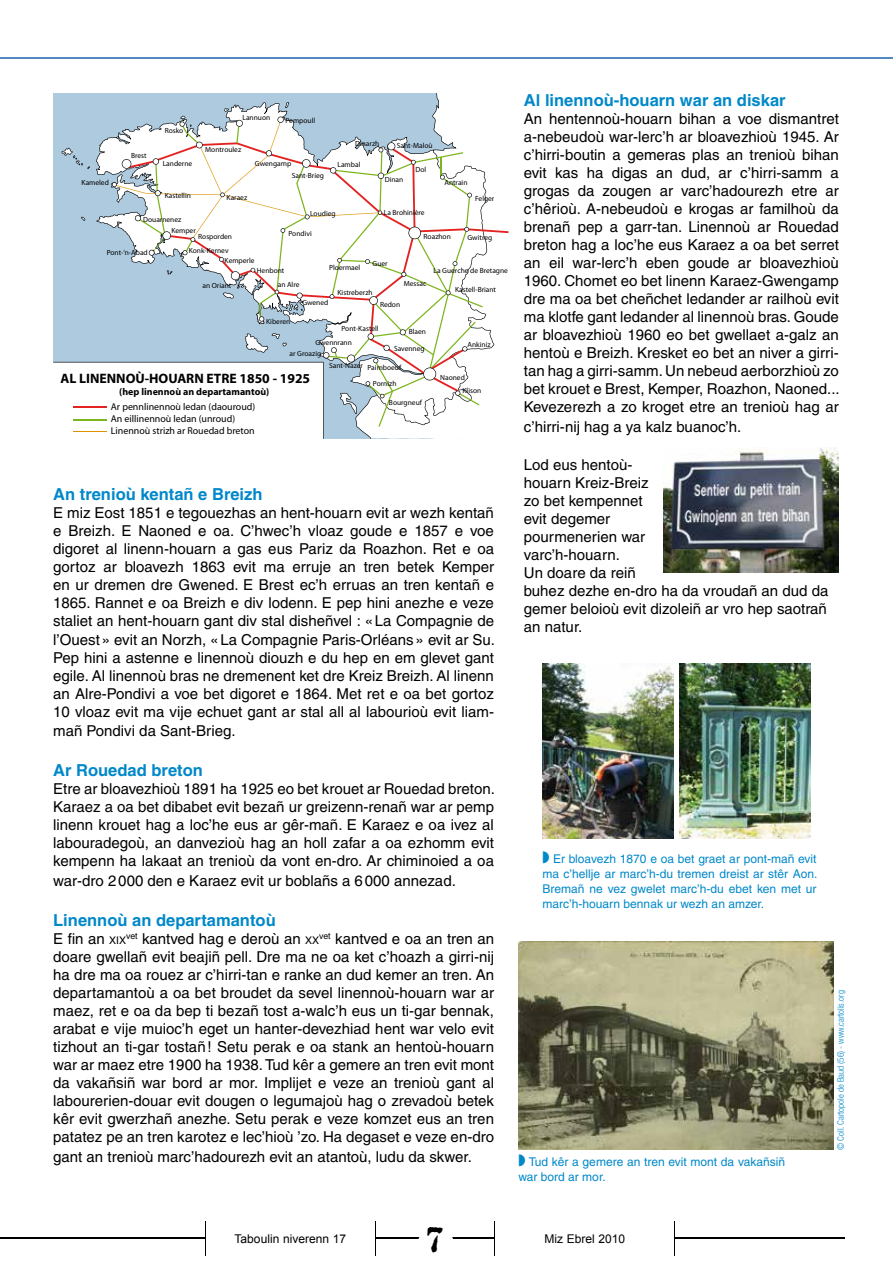
<style>
.page{position:relative;width:893px;height:1263px;background:#fff}
.page>*{position:absolute;margin:0;border:0;box-sizing:border-box;transform-origin:0 0}
.t1{font:33px "Attic";color:#000}
.t2{font:700 16.5px "Helvetica";color:#0088c9}
.t3{font:15px/18px "Helvetica";color:#000;text-align:justify}
.t4{font:700 13.65px "Myriad";color:#000}
.t5{font:12px/15px "Helvetica";color:#0088c9;text-align:justify}
.t6{font:12px "Arial";color:#000}
.t7{font:9.9px/12px "Myriad";color:#000}
.t8{font:700 9.9px "Myriad";color:#000}
.t9{font:300 condensed 9px "Helvetica Neue";color:#0088c9}
.t10{font:7.5px/13.4px "Myriad";color:#000}
.s1{font-size:10.5px}
</style>
<div class="page">
<hr style="left:0;top:57px;width:893px;height:2px;background:#5389c2">
<img style="left:518px;top:942px;width:315px;height:207px">
<img style="left:663px;top:447px;width:175px;height:126px">
<img style="left:543px;top:663px;width:131px;height:175px">
<img style="left:680px;top:663px;width:131px;height:175px">
<svg style="left:53px;top:93px;width:455px;height:346px"></svg>
<hr style="left:73px;top:406px;width:33px;height:2px;background:#e32222">
<hr style="left:73px;top:420px;width:33px;height:1px;background:#7cb51d">
<hr style="left:73px;top:431px;width:33px;height:1px;background:#dd9301">
<hr style="left:0;top:1237px;width:844px;height:2px;background:#000">
<div style="left:205px;top:1221px;width:171px;height:34px;background:#fff"></div>
<div style="left:495px;top:1221px;width:180px;height:34px;background:#fff"></div>
<hr style="left:375px;top:1221px;width:1px;height:34px;background:#000">
<hr style="left:494px;top:1221px;width:1px;height:34px;background:#000">
<hr style="left:205px;top:1221px;width:1px;height:34px;background:#000">
<hr style="left:674px;top:1221px;width:1px;height:34px;background:#000">
<div style="left:419px;top:1234px;width:34px;height:9px;background:#fff;border-radius:50%"></div>
<p class="t10" style="left:82px;top:176px;width:29px">Kameled</p>
<p class="t10" style="left:131px;top:149px;width:17px">Brest</p>
<p class="t10" style="left:165px;top:124px;width:20px">Rosko</p>
<p class="t10" style="left:163px;top:158px;width:31px">Landerne</p>
<p class="t10" style="left:242px;top:111px;width:29px">Lannuon</p>
<p class="t10" style="left:205px;top:143px;width:37px">Montroulez</p>
<p class="t10" style="left:285px;top:114px;width:31px">Pempoull</p>
<p class="t10" style="left:255px;top:158px;width:38px">Gwengamp</p>
<p class="t10" style="left:292px;top:169px;width:34px">Sant-Brieg</p>
<p class="t10" style="left:355px;top:137px;width:26px">Dinarzh</p>
<p class="t10" style="left:397px;top:139px;width:37px">Sant-Maloù</p>
<p class="t10" style="left:385px;top:174px;width:20px">Dinan</p>
<p class="t10" style="left:337px;top:158px;width:24px">Lambal</p>
<p class="t10" style="left:415px;top:163px;width:12px">Dol</p>
<p class="t10" style="left:444px;top:176px;width:24px">Antrain</p>
<p class="t10" style="left:165px;top:189px;width:28px">Kastellin</p>
<p class="t10" style="left:171px;top:224px;width:26px">Kemper</p>
<p class="t10" style="left:227px;top:191px;width:22px">Karaez</p>
<p class="t10" style="left:475px;top:192px;width:21px">Felger</p>
<p class="t10" style="left:384px;top:206px;width:42px">La Brohinière</p>
<p class="t10" style="left:310px;top:208px;width:27px">Loudieg</p>
<p class="t10" style="left:289px;top:227px;width:25px">Pondivi</p>
<p class="t10" style="left:143px;top:213px;width:40px">Douarnenez</p>
<p class="t10" style="left:198px;top:230px;width:35px">Rosporden</p>
<p class="t10" style="left:225px;top:255px;width:31px">Kemperle</p>
<p class="t10" style="left:424px;top:230px;width:29px">Roazhon</p>
<p class="t10" style="left:467px;top:232px;width:26px">Gwitreg</p>
<p class="t10" style="left:189px;top:244px;width:41px">Konk-Kernev</p>
<p class="t10" style="left:107px;top:246px;width:43px">Pont-‘n-Abad</p>
<p class="t10" style="left:373px;top:257px;width:17px">Guer</p>
<p class="t10" style="left:380px;top:298px;width:22px">Redon</p>
<p class="t10" style="left:329px;top:261px;width:33px">Ploermael</p>
<p class="t10" style="left:434px;top:264px;width:76px">La Guerche de Bretagne</p>
<p class="t10" style="left:257px;top:265px;width:29px">Henbont</p>
<p class="t10" style="left:404px;top:277px;width:24px">Messac</p>
<p class="t10" style="left:278px;top:278px;width:23px">an Alre</p>
<p class="t10" style="left:202px;top:279px;width:30px">an Oriant</p>
<p class="t10" style="left:455px;top:283px;width:43px">Kastell-Briant</p>
<p class="t10" style="left:337px;top:286px;width:37px">Kistreberzh</p>
<p class="t10" style="left:302px;top:296px;width:28px">Gwened</p>
<p class="t10" style="left:266px;top:315px;width:26px">Kiberen</p>
<p class="t10" style="left:342px;top:322px;width:39px">Pont-Kastell</p>
<p class="t10" style="left:409px;top:325px;width:19px">Blaen</p>
<p class="t10" style="left:315px;top:336px;width:38px">Gwennrann</p>
<p class="t10" style="left:467px;top:338px;width:25px">Ankiniz</p>
<p class="t10" style="left:394px;top:342px;width:32px">Savenneg</p>
<p class="t10" style="left:368px;top:361px;width:35px">Paimboeuf</p>
<p class="t10" style="left:290px;top:347px;width:33px">ar Groazig</p>
<p class="t10" style="left:329px;top:359px;width:35px">Sant-Nazer</p>
<p class="t4" style="left:60px;top:371px;width:251px">AL LINENNOÙ-HOUARN ETRE 1850 - 1925</p>
<p class="t7" style="left:111px;top:402px;width:146px">Ar pennlinennoù ledan (daouroud)<br>An eillinennoù ledan (unroud)<br>Linennoù strizh ar Rouedad breton</p>
<p class="t10" style="left:373px;top:377px;width:25px">Pornizh</p>
<p class="t10" style="left:462px;top:371px;width:20px;text-indent:-22px">Naoned<br>Klison</p>
<p class="t8" style="left:119px;top:387px;width:152px">(hep linennoù an departamantoù)</p>
<p class="t10" style="left:389px;top:396px;width:34px">Bourgneuf</p>
<p class="t2" style="left:53px;top:484px;width:211px">An trenioù kentañ e Breizh</p>
<p class="t3" style="left:53px;top:504px;width:443px">E miz Eost 1851 e tegouezhas an hent-houarn evit ar wezh kentañ e Breizh. E Naoned e oa. C’hwec’h vloaz goude e 1857 e voe digoret al linenn-houarn a gas eus Pariz da Roazhon. Ret e oa gortoz ar bloavezh 1863 evit ma erruje an tren betek Kemper en ur dremen dre Gwened. E Brest ec’h erruas an tren kentañ e 1865. Rannet e oa Breizh e div lodenn. E pep hini anezhe e veze staliet an hent-houarn gant div stal disheñvel : « La Compagnie de l’Ouest » evit an Norzh, « La Compagnie Paris-Orléans » evit ar Su.<br>Pep hini a astenne e linennoù diouzh e du hep en em glevet gant egile. Al linennoù bras ne dremenent ket dre Kreiz Breizh. Al linenn an Alre-Pondivi a voe bet digoret e 1864. Met ret e oa bet gortoz 10 vloaz evit ma vije echuet gant ar stal all al labourioù evit liam-</p>
<p class="t3" style="left:53px;top:722px;width:184px">mañ Pondivi da Sant-Brieg.</p>
<p class="t2" style="left:53px;top:760px;width:151px">Ar Rouedad breton</p>
<p class="t3" style="left:53px;top:780px;width:443px">Etre ar bloavezhioù 1891 ha 1925 eo bet krouet ar Rouedad breton.<br>Karaez a oa bet dibabet evit bezañ ur greizenn-renañ war ar pemp linenn krouet hag a loc’he eus ar gêr-mañ. E Karaez e oa ivez al labouradegoù, an danvezioù hag an holl zafar a oa ezhomm evit kempenn ha lakaat an trenioù da vont en-dro. Ar chiminoied a oa</p>
<p class="t3" style="left:53px;top:872px;width:404px">war-dro 2 000 den e Karaez evit ur boblañs a 6 000 annezad.</p>
<p class="t2" style="left:53px;top:910px;width:224px">Linennoù an departamantoù</p>
<p class="t3" style="left:53px;top:929px;width:442px">E fin an <span class="s1">XIX</span><sup>vet</sup> kantved hag e deroù an <span class="s1">XX</span><sup>vet</sup> kantved e oa an tren an doare gwellañ evit beajiñ pell. Dre ma ne oa ket c’hoazh a girri-nij ha dre ma oa rouez ar c’hirri-tan e ranke an dud kemer an tren. An departamantoù a oa bet broudet da sevel linennoù-houarn war ar maez, ret e oa da bep ti bezañ tost a-walc’h eus un ti-gar bennak, arabat e vije muioc’h eget un hanter-devezhiad hent war velo evit tizhout an ti-gar tostañ ! Setu perak e oa stank an hentoù-houarn war ar maez etre 1900 ha 1938. Tud kêr a gemere an tren evit mont da vakañsiñ war bord ar mor. Implijet e veze an trenioù gant al labourerien-douar evit dougen o legumajoù hag o zrevadoù betek kêr evit gwerzhañ anezhe. Setu perak e veze komzet eus an tren patatez pe an tren karotez e lec’hioù ’zo. Ha degaset e veze en-dro</p>
<p class="t3" style="left:53px;top:1147px;width:420px">gant an trenioù marc’hadourezh evit an atantoù, ludu da skwer.</p>
<p class="t2" style="left:524px;top:90px;width:263px">Al linennoù-houarn war an diskar</p>
<p class="t3" style="left:524px;top:110px;width:317px">An hentennoù-houarn bihan a voe dismantret a-nebeudoù war-lerc’h ar bloavezhioù 1945. Ar c’hirri-boutin a gemeras plas an trenioù bihan evit kas ha digas an dud, ar c’hirri-samm a grogas da zougen ar varc’hadourezh etre ar c’hêrioù. A-nebeudoù e krogas ar familhoù da brenañ pep a garr-tan. Linennoù ar Rouedad breton hag a loc’he eus Karaez a oa bet serret an eil war-lerc’h eben goude ar bloavezhioù 1960. Chomet eo bet linenn Karaez-Gwengamp dre ma oa bet cheñchet ledander ar railhoù evit ma klotfe gant ledander al linennoù bras. Goude ar bloavezhioù 1960 eo bet gwellaet a-galz an hentoù e Breizh. Kresket eo bet an niver a girri&shy;tan hag a girri-samm. Un nebeud aerborzhioù zo bet krouet e Brest, Kemper, Roazhon, Naoned...<br>Kevezerezh a zo kroget etre an trenioù hag ar</p>
<p class="t3" style="left:524px;top:418px;width:219px">c’hirri-nij hag a ya kalz buanoc’h.</p>
<p class="t3" style="left:524px;top:456px;width:306px;text-align:left">Lod eus hentoù-<br>houarn Kreiz-Breiz<br>zo bet kempennet<br>evit degemer<br>pourmenerien war<br>varc’h-houarn.<br>Un doare da reiñ<br>buhez dezhe en-dro ha da vroudañ an dud da gemer beloioù evit dizoleiñ ar vro hep saotrañ an natur.</p>
<p class="t5" style="left:542px;top:851px;width:276px">◗ Er bloavezh 1870 e oa bet graet ar pont-mañ evit ma c’hellje ar marc’h-du tremen dreist ar stêr Aon.<br>Bremañ ne vez gwelet marc’h-du ebet ken met ur marc’h-houarn bennak ur wezh an amzer.</p>
<p class="t5" style="left:518px;top:1154px;width:268px">◗ Tud kêr a gemere an tren evit mont da vakañsiñ war bord ar mor.</p>
<p class="t9" style="left:835px;top:1150px;width:161px;rotate:-90deg">© Coll. Cartopole de Baud (56) - www.cartolis.org</p>
<p class="t6" style="left:235px;top:1232px;width:113px">Taboulin niverenn 17</p>
<h1 class="t1" style="left:425px;top:1216px;width:21px">7</h1>
<p class="t6" style="left:544px;top:1232px;width:82px">Miz Ebrel 2010</p>
</div>
